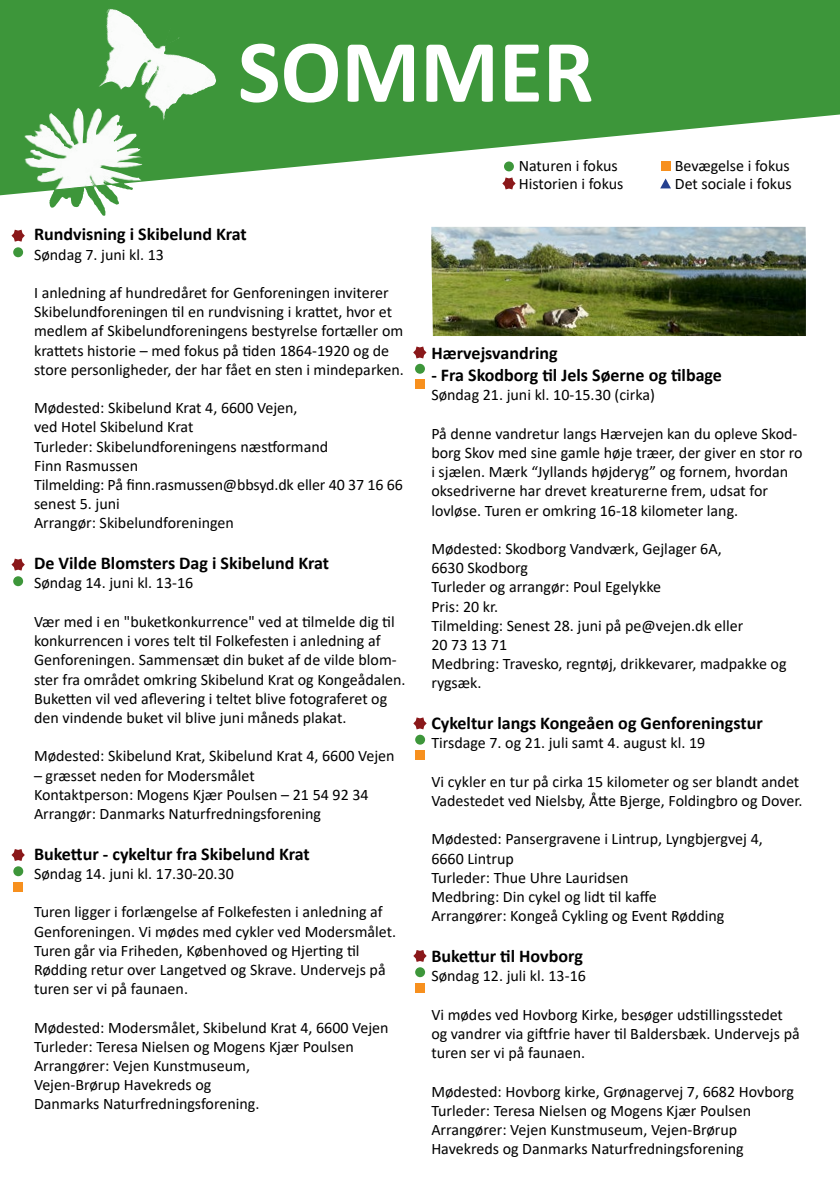
<style>
.page{position:relative;width:840px;height:1191px;background:#fff}
.page>*{position:absolute;margin:0;border:0;box-sizing:border-box;transform-origin:0 0}
.t1{font:700 90px "Calibri";color:#fff}
.t2{font:700 18px "Calibri";color:#000}
.t3{font:16px/19.2px "Calibri";color:#000}
</style>
<div class="page">
<svg style="left:0;top:0;width:839px;height:195px;fill:#3d963a"></svg>
<img style="left:98px;top:9px;width:96px;height:112px">
<img style="left:22px;top:108px;width:119px;height:87px">
<svg style="left:49px;top:183px;width:84px;height:33px"></svg>
<svg style="left:503px;top:161px;width:10px;height:10px"></svg>
<svg style="left:502px;top:177px;width:13px;height:12px"></svg>
<div style="left:660px;top:161px;width:10px;height:10px;background:#f7901e"></div>
<svg style="left:659px;top:178px;width:11px;height:10px"></svg>
<img style="left:431px;top:227px;width:374px;height:109px">
<svg style="left:413px;top:346px;width:13px;height:12px"></svg>
<div style="left:415px;top:364px;width:9px;height:10px;background:#3d963a;border-radius:50%"></div>
<div style="left:415px;top:379px;width:9px;height:10px;background:#f7901e"></div>
<svg style="left:11px;top:849px;width:14px;height:12px"></svg>
<div style="left:13px;top:866px;width:10px;height:10px;background:#3d963a;border-radius:50%"></div>
<div style="left:13px;top:882px;width:10px;height:9px;background:#f7901e"></div>
<svg style="left:413px;top:950px;width:13px;height:12px"></svg>
<div style="left:415px;top:967px;width:10px;height:10px;background:#3d963a;border-radius:50%"></div>
<div style="left:415px;top:982px;width:10px;height:10px;background:#f7901e"></div>
<svg style="left:413px;top:717px;width:13px;height:12px"></svg>
<div style="left:415px;top:734px;width:10px;height:10px;background:#3d963a;border-radius:50%"></div>
<div style="left:415px;top:750px;width:10px;height:10px;background:#f7901e"></div>
<div style="left:13px;top:247px;width:10px;height:10px;background:#3d963a;border-radius:50%"></div>
<svg style="left:11px;top:230px;width:14px;height:12px"></svg>
<div style="left:13px;top:576px;width:10px;height:10px;background:#3d963a;border-radius:50%"></div>
<svg style="left:11px;top:558px;width:14px;height:12px"></svg>
<h1 class="t1" style="left:238px;top:8px;width:357px">SOMMER</h1>
<p class="t2" style="left:34px;top:222px;width:214px">Rundvisning i Skibelund Krat</p>
<p class="t3" style="left:34px;top:244px;width:131px">Søndag 7. juni kl. 13</p>
<p class="t3" style="left:34px;top:283px;width:371px">I anledning af hundredåret for Genforeningen inviterer Skibelundforeningen til en rundvisning i krattet, hvor et medlem af Skibelundforeningens bestyrelse fortæller om krattets historie – med fokus på tiden 1864-1920 og de store personligheder, der har fået en sten i mindeparken.</p>
<p class="t3" style="left:34px;top:398px;width:370px">Mødested: Skibelund Krat 4, 6600 Vejen,<br>ved Hotel Skibelund Krat<br>Turleder: Skibelundforeningens næstformand<br>Finn Rasmussen<br>Tilmelding: På finn.rasmussen@bbsyd.dk eller 40 37 16 66 senest 5. juni<br>Arrangør: Skibelundforeningen</p>
<p class="t2" style="left:34px;top:550px;width:296px">De Vilde Blomsters Dag i Skibelund Krat</p>
<p class="t3" style="left:34px;top:573px;width:161px">Søndag 14. juni kl. 13-16</p>
<p class="t3" style="left:34px;top:611px;width:373px">Vær med i en "buketkonkurrence" ved at tilmelde dig til konkurrencen i vores telt til Folkefesten i anledning af Genforeningen. Sammensæt din buket af de vilde blom&shy;ster fra området omkring Skibelund Krat og Kongeådalen.<br>Buketten vil ved aflevering i teltet blive fotograferet og den vindende buket vil blive juni måneds plakat.</p>
<p class="t3" style="left:34px;top:746px;width:362px">Mødested: Skibelund Krat, Skibelund Krat 4, 6600 Vejen</p>
<p class="t3" style="left:34px;top:765px;width:336px">– græsset neden for Modersmålet<br>Kontaktperson: Mogens Kjær Poulsen – 21 54 92 34<br>Arrangør: Danmarks Naturfredningsforening</p>
<p class="t2" style="left:34px;top:841px;width:277px">Bukettur - cykeltur fra Skibelund Krat</p>
<p class="t3" style="left:34px;top:863px;width:201px">Søndag 14. juni kl. 17.30-20.30</p>
<p class="t3" style="left:34px;top:902px;width:363px">Turen ligger i forlængelse af Folkefesten i anledning af Genforeningen. Vi mødes med cykler ved Modersmålet.<br>Turen går via Friheden, Københoved og Hjerting til Rødding retur over Langetved og Skrave. Undervejs på turen ser vi på faunaen.</p>
<p class="t3" style="left:34px;top:1017px;width:356px">Mødested: Modersmålet, Skibelund Krat 4, 6600 Vejen Turleder: Teresa Nielsen og Mogens Kjær Poulsen Arrangører: Vejen Kunstmuseum,<br>Vejen-Brørup Havekreds og<br>Danmarks Naturfredningsforening.</p>
<p class="t3" style="left:518px;top:156px;width:106px;line-height:18.2px">Naturen i fokus<br>Historien i fokus</p>
<p class="t3" style="left:674px;top:157px;width:118px;line-height:17.6px">Bevægelse i fokus<br>Det sociale i fokus</p>
<p class="t2" style="left:431px;top:341px;width:128px">Hærvejsvandring</p>
<p class="t2" style="left:431px;top:362px;width:292px">- Fra Skodborg til Jels Søerne og tilbage</p>
<p class="t3" style="left:431px;top:385px;width:225px">Søndag 21. juni kl. 10-15.30 (cirka)</p>
<p class="t3" style="left:431px;top:423px;width:372px">På denne vandretur langs Hærvejen kan du opleve Skod&shy;borg Skov med sine gamle høje træer, der giver en stor ro i sjælen. Mærk “Jyllands højderyg” og fornem, hvordan oksedriverne har drevet kreaturerne frem, udsat for lovløse. Turen er omkring 16-18 kilometer lang.</p>
<p class="t3" style="left:431px;top:538px;width:356px">Mødested: Skodborg Vandværk, Gejlager 6A,<br>6630 Skodborg<br>Turleder og arrangør: Poul Egelykke<br>Pris: 20 kr.<br>Tilmelding: Senest 28. juni på pe@vejen.dk eller<br>20 73 13 71<br>Medbring: Travesko, regntøj, drikkevarer, madpakke og rygsæk.</p>
<p class="t2" style="left:431px;top:710px;width:333px">Cykeltur langs Kongeåen og Genforeningstur</p>
<p class="t3" style="left:431px;top:733px;width:275px">Tirsdage 7. og 21. juli samt 4. august kl. 19</p>
<p class="t3" style="left:431px;top:771px;width:372px">Vi cykler en tur på cirka 15 kilometer og ser blandt andet<br>Vadestedet ved Nielsby, Åtte Bjerge, Foldingbro og Dover.</p>
<p class="t3" style="left:431px;top:829px;width:333px">Mødested: Pansergravene i Lintrup, Lyngbjergvej 4, 6660 Lintrup<br>Turleder: Thue Uhre Lauridsen<br>Medbring: Din cykel og lidt til kaffe<br>Arrangører: Kongeå Cykling og Event Rødding</p>
<p class="t2" style="left:431px;top:943px;width:153px">Bukettur til Hovborg</p>
<p class="t3" style="left:431px;top:966px;width:156px">Søndag 12. juli kl. 13-16</p>
<p class="t3" style="left:431px;top:1004px;width:369px">Vi mødes ved Hovborg Kirke, besøger udstillingsstedet og vandrer via giftfrie haver til Baldersbæk. Undervejs på turen ser vi på faunaen.</p>
<p class="t3" style="left:431px;top:1081px;width:364px">Mødested: Hovborg kirke, Grønagervej 7, 6682 Hovborg Turleder: Teresa Nielsen og Mogens Kjær Poulsen Arrangører: Vejen Kunstmuseum, Vejen-Brørup Havekreds og Danmarks Naturfredningsforening</p>
</div>
